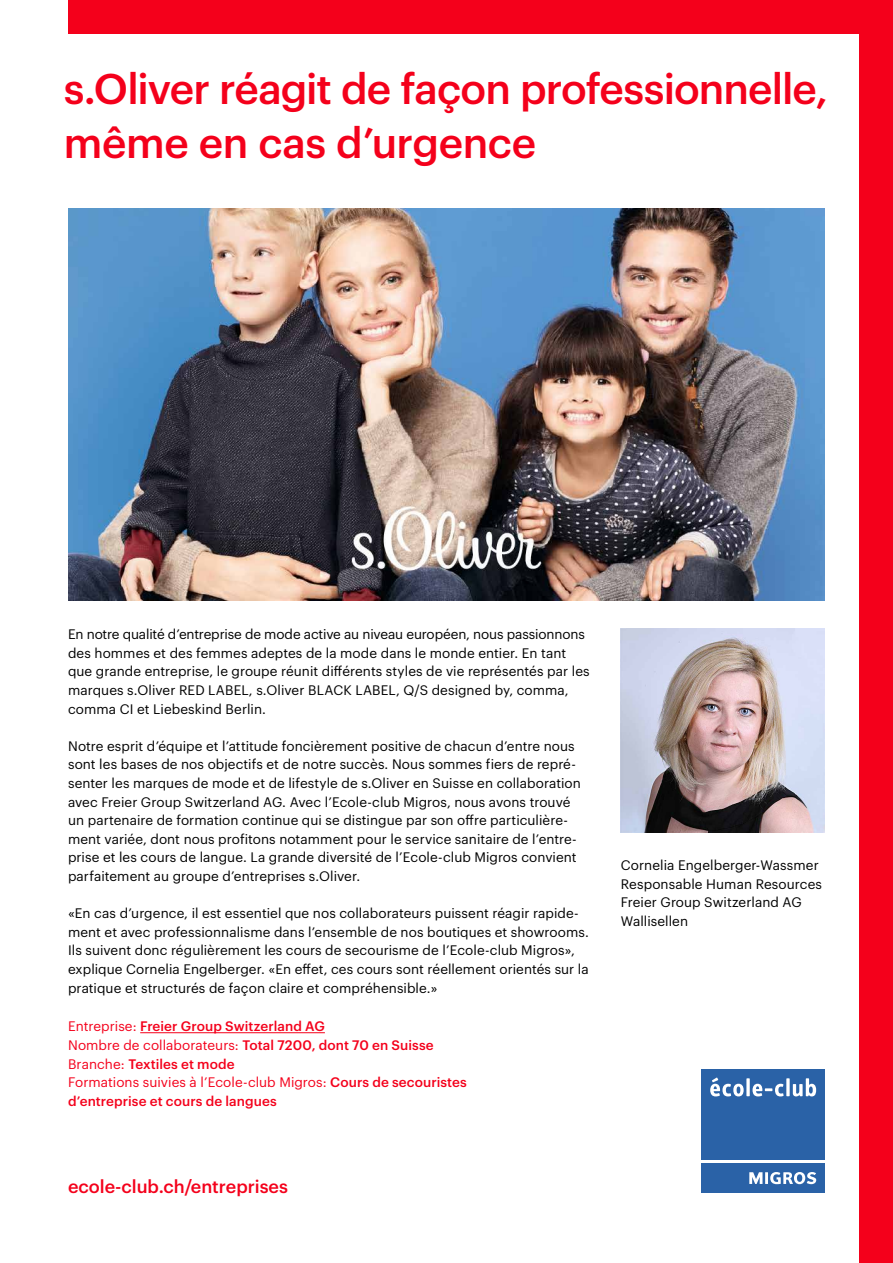
<style>
.page{position:relative;width:893px;height:1263px;background:#fff}
.page>*{position:absolute;margin:0;border:0;box-sizing:border-box;transform-origin:0 0}
.t1{font:500 42px/54px "Graphik";letter-spacing:-.02em;color:#f4001b}
.t2{font:500 18px "Graphik";color:#f4001b}
.t3{font:13.5px/18.6px "Graphik";letter-spacing:.005em;color:#000}
.t4{font:500 13.5px/18.6px "Graphik";letter-spacing:.005em;color:#f4001b}
.s1{font-weight:400}
</style>
<div class="page">
<div style="left:68px;top:0;width:825px;height:34px;background:#f4001b"></div>
<div style="left:859px;top:0;width:34px;height:1263px;background:#f4001b"></div>
<img style="left:621px;top:628px;width:204px;height:204px">
<img style="left:68px;top:208px;width:757px;height:392px">
<div style="left:702px;top:1163px;width:123px;height:29px;background:#2a62a7"></div>
<div style="left:702px;top:1069px;width:123px;height:91px;background:#2a62a7"></div>
<svg style="left:749px;top:1172px;width:67px;height:12px"></svg>
<svg style="left:710px;top:1077px;width:34px;height:19px"></svg>
<svg style="left:746px;top:1078px;width:4px;height:18px"></svg>
<svg style="left:752px;top:1084px;width:32px;height:12px"></svg>
<svg style="left:786px;top:1078px;width:4px;height:18px"></svg>
<svg style="left:793px;top:1078px;width:23px;height:18px"></svg>
<hr style="left:140px;top:1032px;width:185px;height:1px;background:#f4001b">
<h1 class="t1" style="left:64px;top:58px;width:766px">s.Oliver réagit de façon professionnelle, même en cas d’urgence</h1>
<p class="t3" style="left:68px;top:624px;width:523px">En notre qualité d’entreprise de mode active au niveau européen, nous passionnons des hommes et des femmes adeptes de la mode dans le monde entier. En tant que grande entreprise, le groupe réunit différents styles de vie représentés par les marques s.Oliver RED LABEL, s.Oliver BLACK LABEL, Q/S designed by, comma, comma CI et Liebeskind Berlin.</p>
<p class="t3" style="left:68px;top:735px;width:514px">Notre esprit d’équipe et l’attitude foncièrement positive de chacun d’entre nous sont les bases de nos objectifs et de notre succès. Nous sommes fiers de repré&shy;senter les marques de mode et de lifestyle de s.Oliver en Suisse en collaboration avec Freier Group Switzerland AG. Avec l’Ecole-club Migros, nous avons trouvé un partenaire de formation continue qui se distingue par son offre particulière&shy;ment variée, dont nous profitons notamment pour le service sanitaire de l’entre&shy;prise et les cours de langue. La grande diversité de l’Ecole-club Migros convient parfaitement au groupe d’entreprises s.Oliver.</p>
<p class="t3" style="left:68px;top:903px;width:522px">«En cas d’urgence, il est essentiel que nos collaborateurs puissent réagir rapide&shy;ment et avec professionnalisme dans l’ensemble de nos boutiques et showrooms.<br>Ils suivent donc régulièrement les cours de secourisme de l’Ecole-club Migros», explique Cornelia Engelberger. «En effet, ces cours sont réellement orientés sur la pratique et structurés de façon claire et compréhensible.»</p>
<p class="t4" style="left:68px;top:1016px;width:400px"><span class="s1">Entreprise:</span> Freier Group Switzerland AG<br><span class="s1">Nombre de collaborateurs:</span> Total 7200, dont 70 en Suisse <span class="s1">Branche:</span> Textiles et mode<br><span class="s1">Formations suivies à l’Ecole-club Migros:</span> Cours de secouristes d’entreprise et cours de langues</p>
<h2 class="t2" style="left:68px;top:1172px;width:222px">ecole-club.ch/entreprises</h2>
<p class="t3" style="left:621px;top:855px;width:203px">Cornelia Engelberger-Wassmer<br>Responsable Human Resources<br>Freier Group Switzerland AG<br>Wallisellen</p>
</div>
